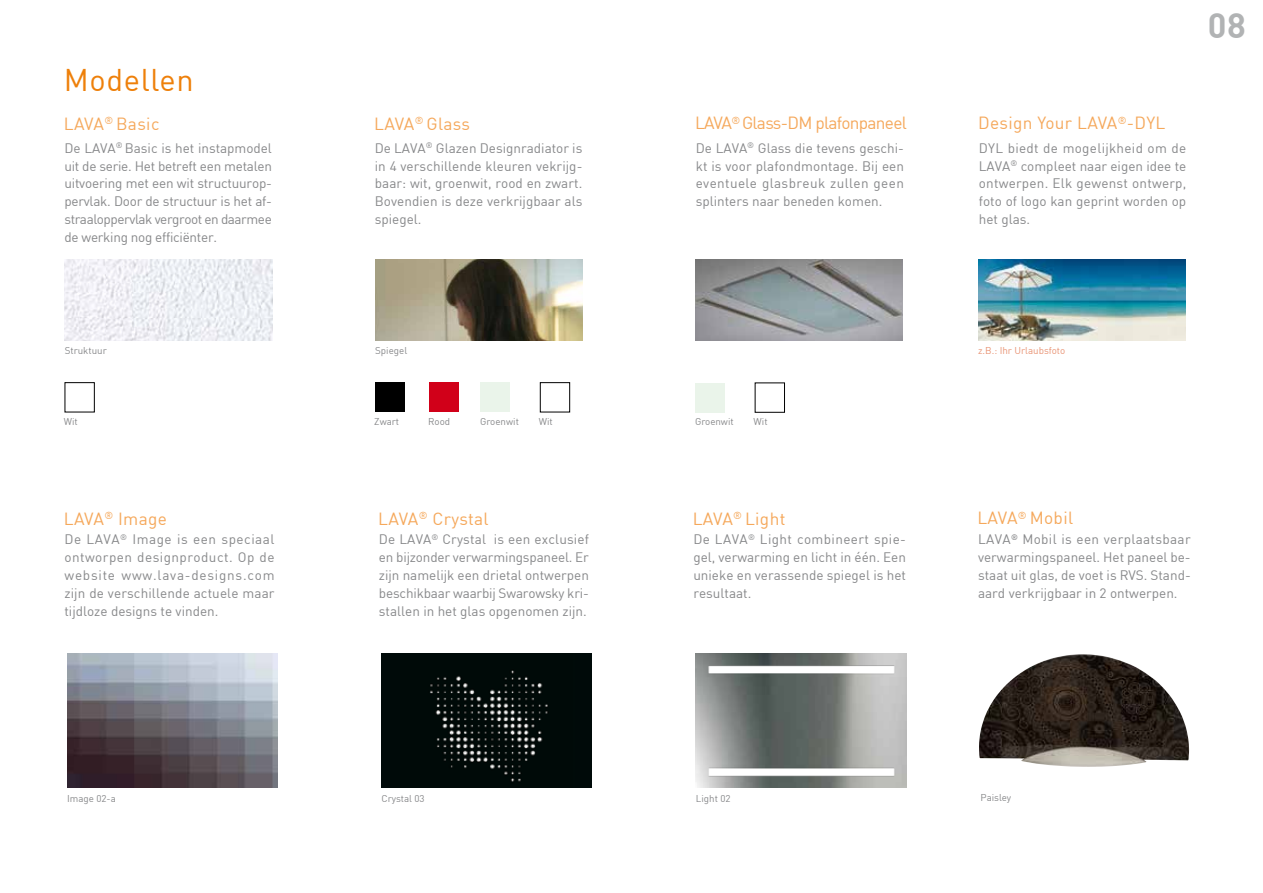
<style>
.page{position:relative;width:1263px;height:893px;background:#fff}
.page>*{position:absolute;margin:0;border:0;box-sizing:border-box;transform-origin:0 0}
.t1{font:700 34.5px "DIN";color:#b1b3b4}
.t2{font:30.75px "DIN";letter-spacing:.02em;color:#ee800a}
.t3{font:17.25px "DIN";letter-spacing:.015em;color:#f5a85b}
.t4{font:17.25px "DIN";letter-spacing:-.04em;color:#f5a85b}
.t5{font:13.5px/17.9px "DIN";color:#87888a;text-align:justify}
.t6{font:9.75px "DIN";color:#87888a}
.t7{font:9.75px "DIN";color:#e99475}
</style>
<div class="page">
<div style="left:381px;top:654px;width:210px;height:134px;background:#000a09"></div>
<img style="left:430px;top:670px;width:118px;height:112px">
<img style="left:67px;top:654px;width:210px;height:134px">
<img style="left:696px;top:654px;width:210px;height:134px">
<img style="left:696px;top:661px;width:210px;height:120px">
<img style="left:978px;top:259px;width:208px;height:81px">
<div style="left:480px;top:382px;width:30px;height:30px;background:#eaf4ea"></div>
<div style="left:375px;top:382px;width:30px;height:30px;background:#000"></div>
<div style="left:429px;top:382px;width:30px;height:30px;background:#d10019"></div>
<img style="left:375px;top:259px;width:208px;height:81px">
<div style="left:540px;top:382px;width:30px;height:30px;border:1px solid #000"></div>
<img style="left:65px;top:259px;width:207px;height:81px">
<div style="left:65px;top:382px;width:30px;height:30px;border:1px solid #000"></div>
<img style="left:695px;top:259px;width:207px;height:81px">
<div style="left:695px;top:383px;width:30px;height:29px;background:#eaf4ea"></div>
<img style="left:979px;top:654px;width:210px;height:113px">
<h1 class="t1" style="left:1208px;top:3px;width:40px">08</h1>
<h2 class="t2" style="left:64px;top:61px;width:131px">Modellen</h2>
<p class="t3" style="left:64px;top:113px;width:97px">LAVA<sup>®</sup> Basic</p>
<p class="t5" style="left:64px;top:139px;width:209px">De LAVA<sup>®</sup> Basic is het instapmodel uit de serie. Het betreft een metalen uitvoering met een wit structuurop&shy;pervlak. Door de structuur is het af&shy;straaloppervlak vergroot en daarmee de werking nog efficiënter.</p>
<p class="t3" style="left:374px;top:113px;width:97px">LAVA<sup>®</sup> Glass</p>
<p class="t5" style="left:375px;top:139px;width:209px">De LAVA<sup>®</sup> Glazen Designradiator is in 4 verschillende kleuren vekrijg&shy;baar: wit, groenwit, rood en zwart.<br>Bovendien is deze verkrijgbaar als spiegel.</p>
<p class="t4" style="left:695px;top:112px;width:213px">LAVA<sup>®</sup> Glass-DM plafonpaneel</p>
<p class="t5" style="left:696px;top:139px;width:210px">De LAVA<sup>®</sup> Glass die tevens geschi&shy;kt is voor plafondmontage. Bij een eventuele glasbreuk zullen geen splinters naar beneden komen.</p>
<p class="t3" style="left:978px;top:112px;width:189px">Design Your LAVA<sup>®</sup>-DYL</p>
<p class="t5" style="left:979px;top:139px;width:209px">DYL biedt de mogelijkheid om de LAVA<sup>®</sup> compleet naar eigen idee te ontwerpen. Elk gewenst ontwerp, foto of logo kan geprint worden op het glas.</p>
<p class="t6" style="left:65px;top:344px;width:44px">Struktuur</p>
<p class="t6" style="left:375px;top:344px;width:34px">Spiegel</p>
<p class="t7" style="left:978px;top:344px;width:89px">z.B.: Ihr Urlaubsfoto</p>
<p class="t6" style="left:64px;top:416px;width:16px">Wit</p>
<p class="t6" style="left:374px;top:416px;width:26px">Zwart</p>
<p class="t6" style="left:428px;top:416px;width:24px">Rood</p>
<p class="t6" style="left:480px;top:416px;width:40px">Groenwit</p>
<p class="t6" style="left:539px;top:416px;width:16px">Wit</p>
<p class="t6" style="left:695px;top:416px;width:40px">Groenwit</p>
<p class="t6" style="left:754px;top:416px;width:16px">Wit</p>
<p class="t3" style="left:64px;top:508px;width:105px">LAVA<sup>®</sup> Image</p>
<p class="t5" style="left:64px;top:530px;width:212px">De LAVA<sup>®</sup> Image is een speciaal ontworpen designproduct. Op de website www.lava-designs.com zijn de verschillende actuele maar tijdloze designs te vinden.</p>
<p class="t3" style="left:378px;top:508px;width:112px">LAVA<sup>®</sup> Crystal</p>
<p class="t5" style="left:379px;top:530px;width:212px">De LAVA<sup>®</sup> Crystal is een exclusief en bijzonder verwarmingspaneel. Er zijn namelijk een drietal ontwerpen beschikbaar waarbij Swarowsky kri&shy;stallen in het glas opgenomen zijn.</p>
<p class="t3" style="left:693px;top:508px;width:94px">LAVA<sup>®</sup> Light</p>
<p class="t5" style="left:693px;top:530px;width:214px">De LAVA<sup>®</sup> Light combineert spie&shy;gel, verwarming en licht in één. Een unieke en verassende spiegel is het resultaat.</p>
<p class="t3" style="left:977px;top:507px;width:97px">LAVA<sup>®</sup> Mobil</p>
<p class="t5" style="left:978px;top:530px;width:214px">LAVA<sup>®</sup> Mobil is een verplaatsbaar verwarmingspaneel. Het paneel be&shy;staat uit glas, de voet is RVS. Stand&shy;aard verkrijgbaar in 2 ontwerpen.</p>
<p class="t6" style="left:67px;top:792px;width:50px">Image 02-a</p>
<p class="t6" style="left:381px;top:792px;width:45px">Crystal 03</p>
<p class="t6" style="left:696px;top:792px;width:36px">Light 02</p>
<p class="t6" style="left:981px;top:792px;width:32px">Paisley</p>
</div>
